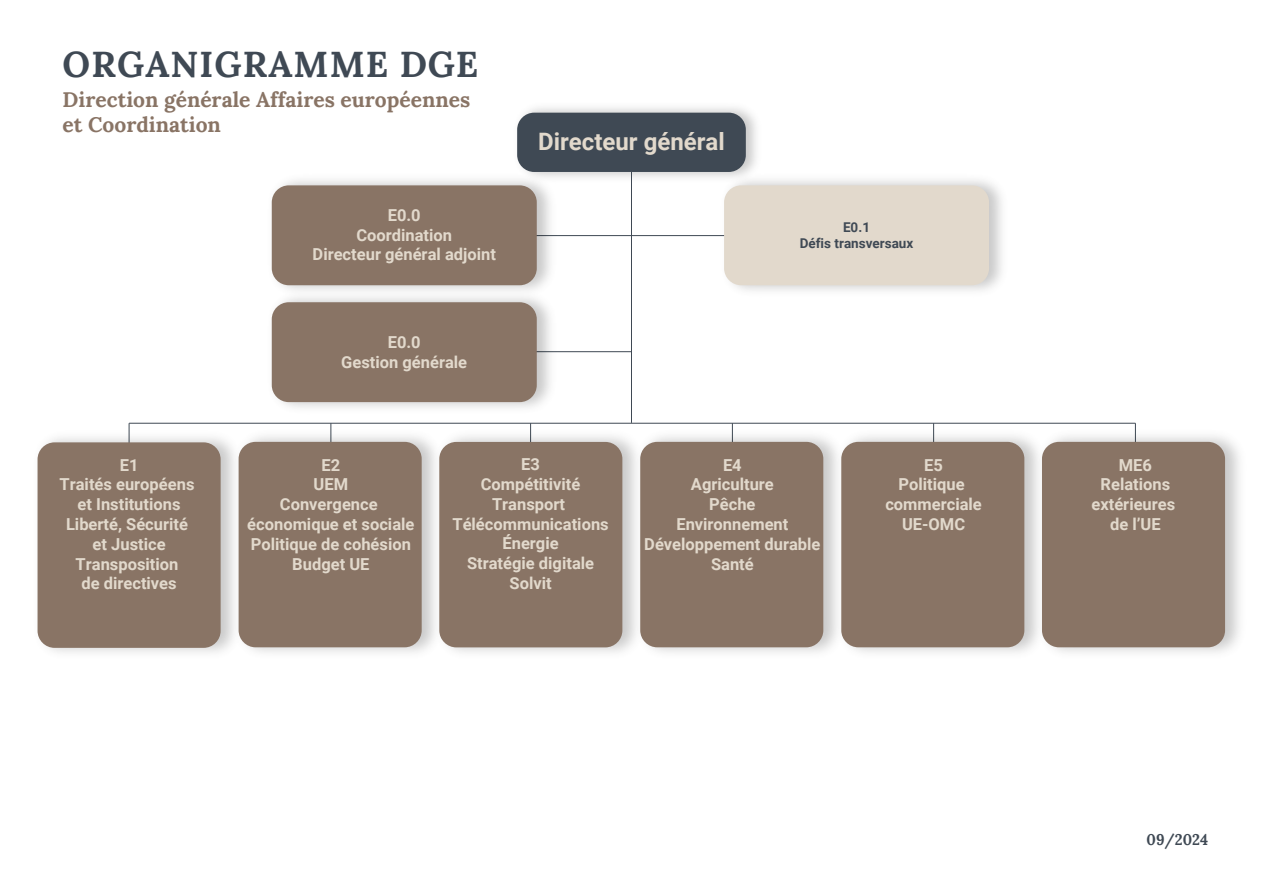
<style>
.page{position:relative;width:1263px;height:893px;background:#fff}
.page>*{position:absolute;margin:0;border:0;box-sizing:border-box;transform-origin:0 0}
.t1{font:700 36px "Lora";letter-spacing:.03em;color:#3f4954}
.t2{font:700 24px "Roboto";color:#e2d9cc}
.t3{font:700 21px/25.2px "Lora";color:#897465}
.t4{font:700 16.5px/19.8px "Roboto";color:#e2d9cc;text-align:center}
.t5{font:700 15.45px "Lora";color:#3f4954;scale:.96 1}
.t6{font:700 13.5px/16.2px "Roboto";color:#3f4954;text-align:center}
</style>
<div class="page">
<hr style="left:1135px;top:423px;width:1px;height:109px;background:#3f4954">
<hr style="left:523px;top:351px;width:108px;height:1px;background:#3f4954">
<hr style="left:517px;top:235px;width:229px;height:1px;background:#3f4954">
<img style="left:271px;top:180px;width:290px;height:106px">
<div style="left:272px;top:185px;width:265px;height:100px;background:#897465;border-radius:17px"></div>
<img style="left:509px;top:107px;width:247px;height:78px">
<div style="left:517px;top:113px;width:229px;height:59px;background:#3f4954;border-radius:17px"></div>
<img style="left:271px;top:286px;width:290px;height:122px">
<div style="left:272px;top:302px;width:265px;height:100px;background:#897465;border-radius:17px"></div>
<img style="left:37px;top:424px;width:192px;height:229px">
<div style="left:38px;top:442px;width:183px;height:206px;background:#897465;border-radius:17px"></div>
<img style="left:229px;top:424px;width:201px;height:229px">
<div style="left:239px;top:442px;width:183px;height:205px;background:#897465;border-radius:17px"></div>
<img style="left:430px;top:424px;width:201px;height:229px">
<div style="left:439px;top:442px;width:183px;height:205px;background:#897465;border-radius:17px"></div>
<img style="left:631px;top:424px;width:201px;height:229px">
<div style="left:640px;top:442px;width:183px;height:205px;background:#897465;border-radius:17px"></div>
<img style="left:832px;top:424px;width:201px;height:229px">
<div style="left:841px;top:442px;width:183px;height:205px;background:#897465;border-radius:17px"></div>
<img style="left:1033px;top:424px;width:207px;height:229px">
<div style="left:1042px;top:442px;width:183px;height:205px;background:#897465;border-radius:17px"></div>
<hr style="left:631px;top:172px;width:1px;height:251px;background:#3f4954">
<img style="left:715px;top:169px;width:287px;height:122px">
<div style="left:724px;top:185px;width:265px;height:100px;background:#e2d9cc;border-radius:17px"></div>
<hr style="left:129px;top:423px;width:1006px;height:1px;background:#3f4954">
<h1 class="t1" style="left:63px;top:37px;width:417px">ORGANIGRAMME DGE</h1>
<p class="t3" style="left:63px;top:85px;width:409px">Direction générale Affaires européennes et Coordination</p>
<p class="t4" style="left:313px;top:204px;width:185px">E0.0<br>Coordination<br>Directeur général adjoint</p>
<p class="t4" style="left:341px;top:331px;width:127px">E0.0<br>Gestion générale</p>
<h2 class="t2" style="left:538px;top:124px;width:188px">Directeur général</h2>
<p class="t6" style="left:800px;top:218px;width:115px">E0.1<br>Défis transversaux</p>
<p class="t4" style="left:60px;top:454px;width:136px">E1<br>Traités européens et Institutions<br>Liberté, Sécurité et Justice<br>Transposition<br>de directives</p>
<p class="t4" style="left:247px;top:454px;width:169px">E2<br>UEM<br>Convergence économique et sociale<br>Politique de cohésion<br>Budget UE</p>
<p class="t4" style="left:452px;top:454px;width:158px">E3<br>Compétitivité<br>Transport<br>Télécommunications<br>Énergie<br>Stratégie digitale<br>Solvit</p>
<p class="t4" style="left:644px;top:454px;width:178px">E4<br>Agriculture<br>Pêche<br>Environnement<br>Développement durable<br>Santé</p>
<p class="t4" style="left:885px;top:454px;width:98px">E5<br>Politique commerciale<br>UE-OMC</p>
<p class="t4" style="left:1091px;top:454px;width:85px">ME6<br>Relations extérieures de l’UE</p>
<p class="t5" style="left:1146px;top:827px;width:66px">09/2024</p>
</div>
